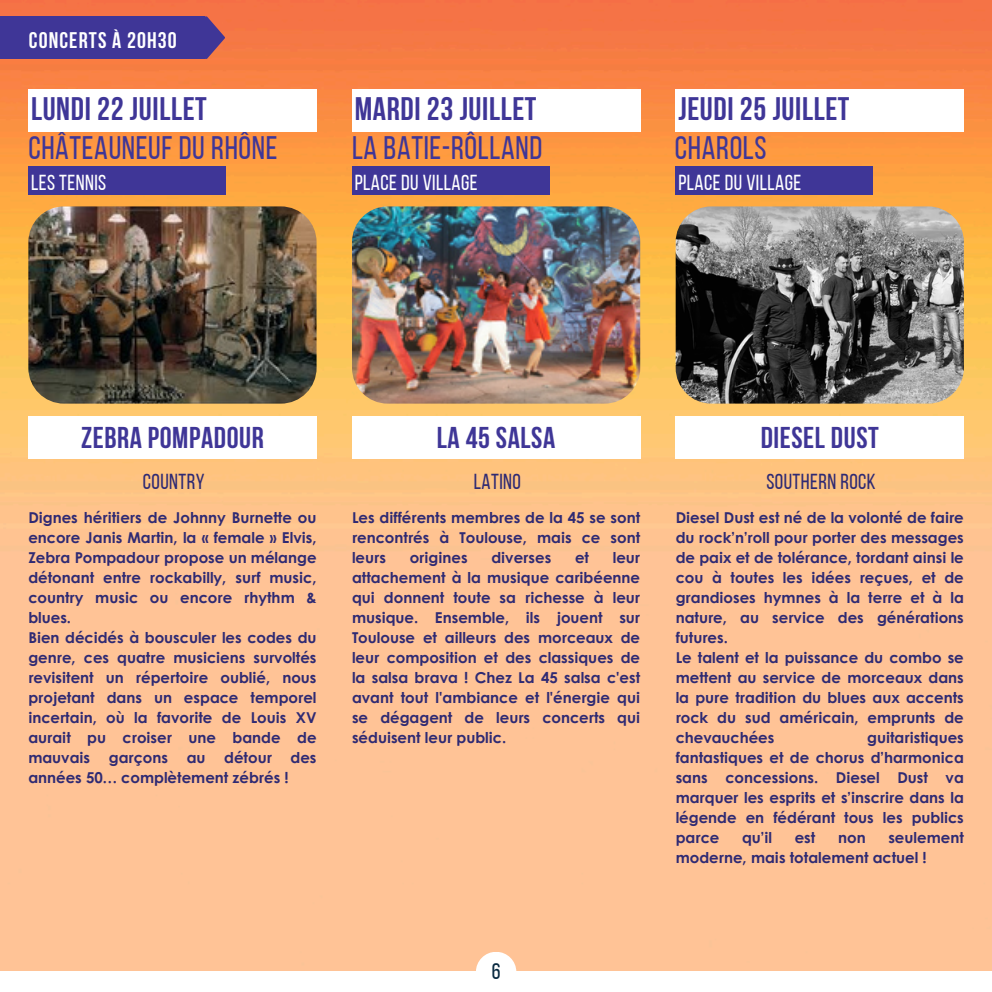
<style>
.page{position:relative;width:992px;height:992px;background:#fff}
.page>*{position:absolute;margin:0;border:0;box-sizing:border-box;transform-origin:0 0}
.t1{font:700 32.5px "Bebas Neue";letter-spacing:.02em;color:#3f3697}
.t2{font:32.5px "Bebas Neue";letter-spacing:.02em;color:#3f3697}
.t3{font:700 30px "Bebas Neue";letter-spacing:.02em;color:#3f3697}
.t4{font:700 22.5px "Bebas Neue";letter-spacing:.05em;color:#fff}
.t5{font:22.5px "Bebas Neue";color:#092940}
.t6{font:21.75px "Bebas Neue";letter-spacing:.02em;color:#fff}
.t7{font:21.75px "Bebas Neue";letter-spacing:.02em;color:#2f2a73}
.t8{font:700 15px/20px "Century Gothic";color:#2f2a73;text-align:justify}
</style>
<div class="page">
<img style="left:0;top:0;width:992px;height:971px">
<div style="left:28px;top:167px;width:198px;height:28px;background:#3f3697"></div>
<img style="left:28px;top:206px;width:288px;height:198px;border-radius:36px">
<div style="left:28px;top:89px;width:289px;height:43px;background:#fff"></div>
<div style="left:28px;top:416px;width:289px;height:43px;background:#fff"></div>
<div style="left:352px;top:167px;width:197px;height:28px;background:#3f3697"></div>
<img style="left:352px;top:206px;width:288px;height:198px;border-radius:36px">
<div style="left:352px;top:89px;width:288px;height:43px;background:#fff"></div>
<div style="left:352px;top:416px;width:288px;height:43px;background:#fff"></div>
<div style="left:676px;top:167px;width:197px;height:28px;background:#3f3697"></div>
<img style="left:676px;top:206px;width:288px;height:198px;border-radius:36px">
<div style="left:676px;top:89px;width:288px;height:43px;background:#fff"></div>
<div style="left:676px;top:416px;width:288px;height:43px;background:#fff"></div>
<div style="left:476px;top:952px;width:40px;height:40px;background:#fff;border-radius:50%"></div>
<div style="left:0;top:16px;width:204px;height:43px;background:#3f3697"></div>
<svg style="left:204px;top:16px;width:21px;height:43px"></svg>
<p class="t4" style="left:29px;top:31px;width:149px">CONCERTS À 20H30</p>
<h1 class="t1" style="left:31px;top:96px;width:177px">LUNDI 22 JUILLET</h1>
<h2 class="t1" style="left:355px;top:96px;width:183px">MARDI 23 JUILLET</h2>
<p class="t1" style="left:678px;top:96px;width:173px">JEUDI 25 JUILLET</p>
<h3 class="t2" style="left:28px;top:134px;width:251px">CHÂTEAUNEUF DU RHÔNE</h3>
<h4 class="t2" style="left:352px;top:134px;width:192px">LA BATIE-RÔLLAND</h4>
<p class="t2" style="left:675px;top:134px;width:93px">CHAROLS</p>
<h4 class="t6" style="left:31px;top:174px;width:77px">LES TENNIS</h4>
<h4 class="t6" style="left:355px;top:174px;width:124px">PLACE DU VILLAGE</h4>
<h1 class="t6" style="left:678px;top:174px;width:124px">PLACE DU VILLAGE</h1>
<h1 class="t3" style="left:81px;top:426px;width:184px">ZEBRA POMPADOUR</h1>
<h2 class="t3" style="left:437px;top:426px;width:120px">LA 45 SALSA</h2>
<h4 class="t3" style="left:761px;top:426px;width:120px">DIESEL DUST</h4>
<p class="t7" style="left:143px;top:473px;width:63px">COUNTRY</p>
<p class="t8" style="left:28px;top:507px;width:290px">Dignes héritiers de Johnny Burnette ou encore Janis Martin, la « female » Elvis, Zebra Pompadour propose un mélange détonant entre rockabilly, surf music, country music ou encore rhythm &amp; blues.</p>
<h1 class="t8" style="left:28px;top:627px;width:290px">Bien décidés à bousculer les codes du genre, ces quatre musiciens survoltés revisitent un répertoire oublié, nous projetant dans un espace temporel incertain, où la favorite de Louis XV aurait pu croiser une bande de mauvais garçons au détour des années 50… complètement zébrés !</h1>
<h1 class="t7" style="left:474px;top:473px;width:49px">LATINO</h1>
<h4 class="t8" style="left:352px;top:507px;width:290px">Les différents membres de la 45 se sont rencontrés à Toulouse, mais ce sont leurs</h4>
<h4 class="t8" style="left:410px;top:547px;width:59px">origines</h4>
<h4 class="t8" style="left:491px;top:547px;width:61px">diverses</h4>
<h4 class="t8" style="left:575px;top:547px;width:16px">et</h4>
<h4 class="t8" style="left:352px;top:547px;width:290px;text-indent:261px">leur attachement à la musique caribéenne qui donnent toute sa richesse à leur musique. Ensemble, ils jouent sur Toulouse et ailleurs des morceaux de leur composition et des classiques de la salsa brava ! Chez La 45 salsa c'est avant tout l'ambiance et l'énergie qui se dégagent de leurs concerts qui séduisent leur public.</h4>
<h2 class="t7" style="left:766px;top:473px;width:111px">SOUTHERN ROCK</h2>
<h4 class="t8" style="left:676px;top:507px;width:290px">Diesel Dust est né de la volonté de faire du rock’n’roll pour porter des messages de paix et de tolérance, tordant ainsi le cou à toutes les idées reçues, et de grandioses hymnes à la terre et à la nature, au service des générations futures.</h4>
<h1 class="t8" style="left:676px;top:647px;width:290px">Le talent et la puissance du combo se mettent au service de morceaux dans la pure tradition du blues aux accents rock du sud américain, emprunts de chevauchées</h1>
<h1 class="t8" style="left:676px;top:727px;width:290px;text-indent:191px">guitaristiques fantastiques et de chorus d’harmonica sans concessions. Diesel Dust va marquer les esprits et s’inscrire dans la légende en fédérant tous les publics parce</h1>
<h1 class="t8" style="left:742px;top:827px;width:31px">qu’il</h1>
<h1 class="t8" style="left:795px;top:827px;width:22px">est</h1>
<h1 class="t8" style="left:838px;top:827px;width:29px">non</h1>
<h1 class="t8" style="left:676px;top:827px;width:290px;text-indent:213px">seulement moderne, mais totalement actuel !</h1>
<p class="t5" style="left:492px;top:962px;width:10px">6</p>
</div>
